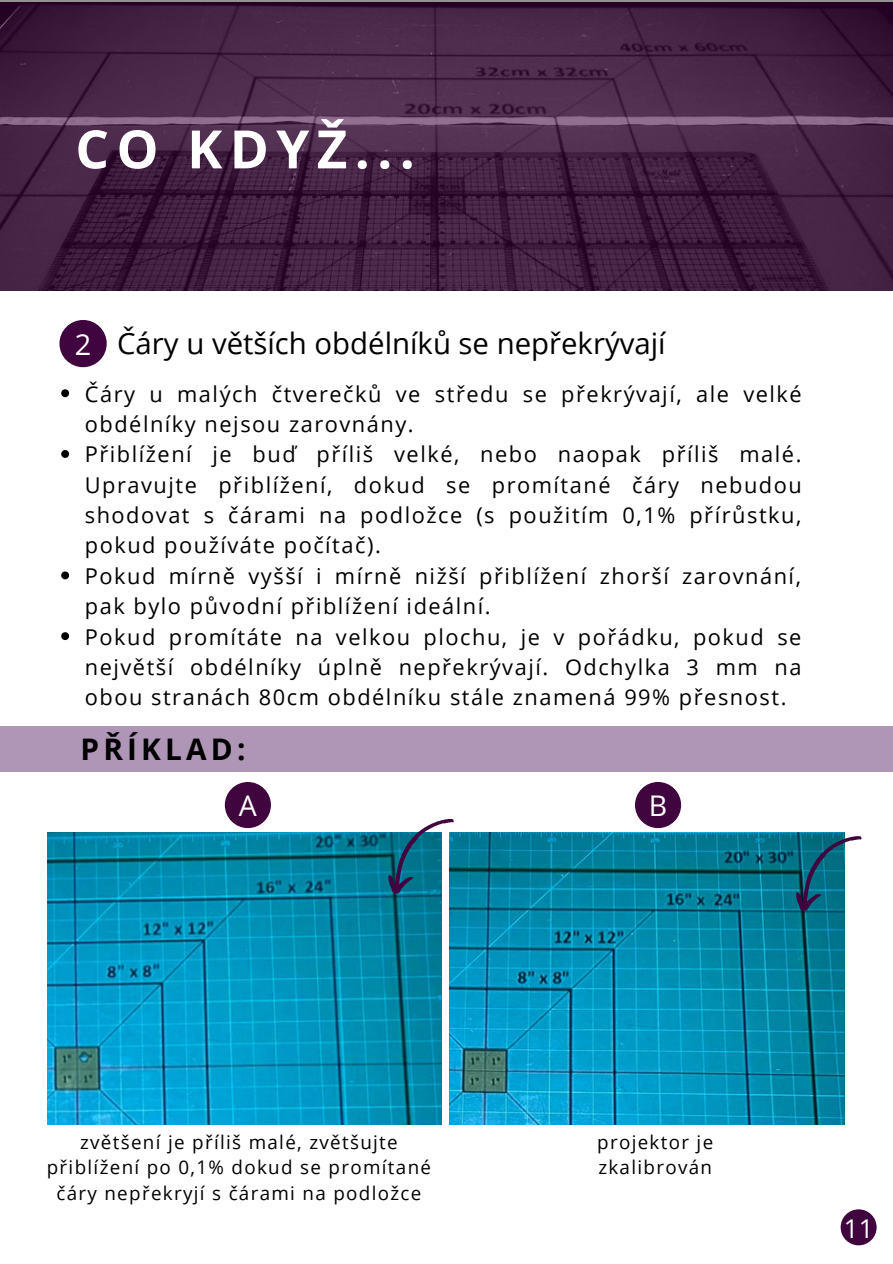
<style>
.page{position:relative;width:893px;height:1264px;background:#fff}
.page>*{position:absolute;margin:0;border:0;box-sizing:border-box;transform-origin:0 0}
.t1{font:700 52.95px "Open Sans";letter-spacing:.14em;color:#fff}
.t2{font:700 29.7px "Open Sans";letter-spacing:.14em;color:#000}
.t3{font:29.4px "Open Sans";color:#000}
.t4{font:28.5px "Open Sans";color:#fff}
.t5{font:25.8px "Open Sans";color:#fff}
.t6{font:21.75px/30.3px "Open Sans";letter-spacing:.07em;color:#000}
.t7{font:18.75px/25.8px "Open Sans";letter-spacing:.07em;color:#000;text-align:center}
.s1{font-size:28.95px;color:#fff}
</style>
<div class="page">
<div style="left:840px;top:1209px;width:36px;height:36px;background:#40053f;border-radius:50%"></div>
<div style="left:59px;top:320px;width:48px;height:47px;background:#40053f;border-radius:50%"></div>
<div style="left:225px;top:782px;width:46px;height:46px;background:#40053f;border-radius:50%"></div>
<div style="left:635px;top:782px;width:46px;height:46px;background:#40053f;border-radius:50%"></div>
<div style="left:0;top:726px;width:892px;height:45px;background:#af96b6"></div>
<img style="left:48px;top:832px;width:394px;height:292px">
<img style="left:449px;top:832px;width:395px;height:292px">
<svg style="left:61px;top:389px;width:8px;height:8px"></svg>
<svg style="left:61px;top:450px;width:8px;height:8px"></svg>
<svg style="left:61px;top:571px;width:8px;height:8px"></svg>
<svg style="left:61px;top:632px;width:8px;height:8px"></svg>
<svg style="left:379px;top:819px;width:76px;height:80px"></svg>
<img style="left:0;top:0;width:892px;height:290px">
<svg style="left:786px;top:832px;width:76px;height:84px"></svg>
<h1 class="t1" style="left:75px;top:112px;width:341px">CO KDYŽ...</h1>
<h3 class="t3" style="left:75px;top:323px;width:592px"><span class="s1">2</span> Čáry u větších obdélníků se nepřekrývají</h3>
<p class="t6" style="left:85px;top:378px;width:718px">Čáry u malých čtverečků ve středu se překrývají, ale velké obdélníky nejsou zarovnány.<br>Přiblížení je buď příliš velké, nebo naopak příliš malé.<br>Upravujte přiblížení, dokud se promítané čáry nebudou shodovat s čárami na podložce (s použitím 0,1% přírůstku, pokud používáte počítač).<br>Pokud mírně vyšší i mírně nižší přiblížení zhorší zarovnání, pak bylo původní přiblížení ideální.<br>Pokud promítáte na velkou plochu, je v pořádku, pokud se největší obdélníky úplně nepřekrývají. Odchylka 3 mm na obou stranách 80cm obdélníku stále znamená 99% přesnost.</p>
<h2 class="t2" style="left:81px;top:728px;width:166px">PŘÍKLAD:</h2>
<h3 class="t4" style="left:239px;top:785px;width:19px">A</h3>
<h3 class="t4" style="left:648px;top:785px;width:20px">B</h3>
<p class="t7" style="left:47px;top:1128px;width:386px">zvětšení je příliš malé, zvětšujte přiblížení po 0,1% dokud se promítané čáry nepřekryjí s čárami na podložce</p>
<p class="t7" style="left:597px;top:1128px;width:118px;text-align:left">projektor je zkalibrován</p>
<p class="t5" style="left:843px;top:1210px;width:31px">11</p>
</div>
